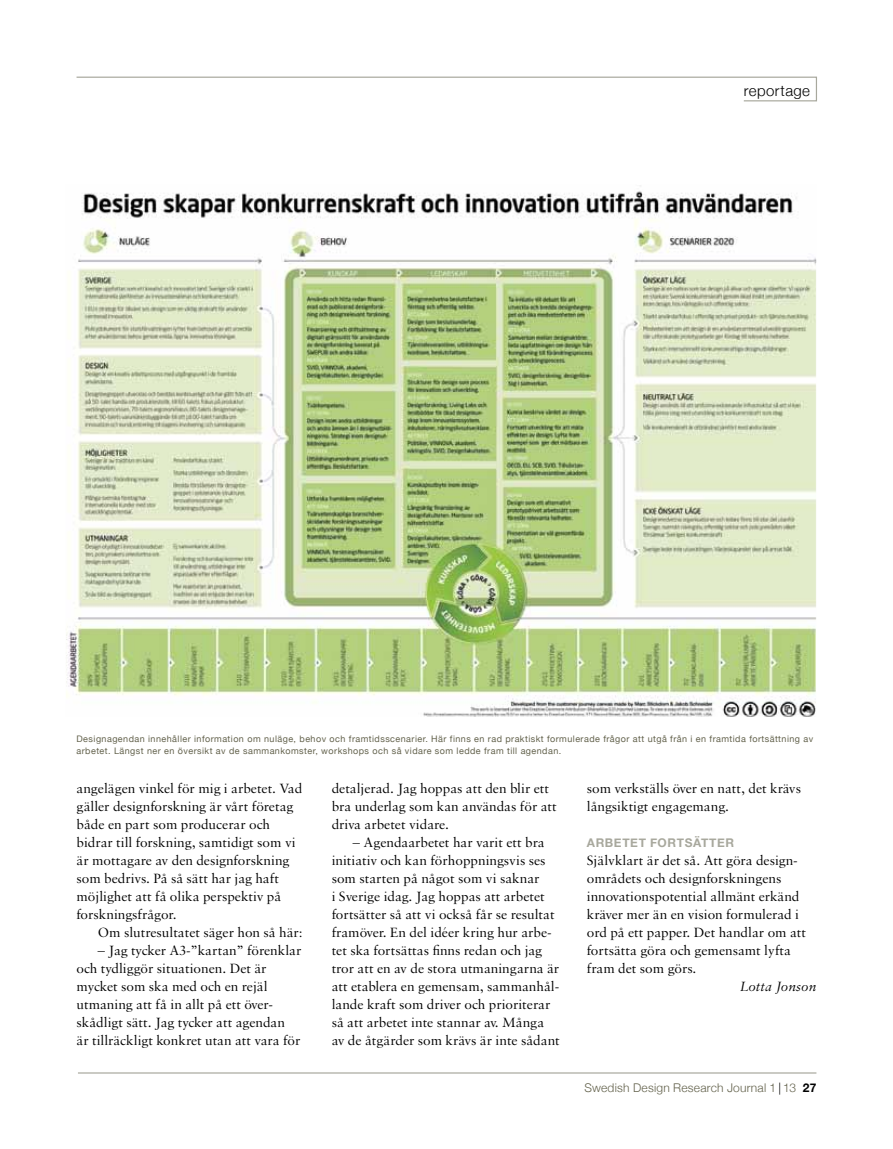
<style>
.page{position:relative;width:893px;height:1149px;background:#fff}
.page>*{position:absolute;margin:0;border:0;box-sizing:border-box;transform-origin:0 0}
.t1{font:300 15px "Helvetica Neue";letter-spacing:.03em;color:#000}
.t2{font:14.25px/18px "Sabon";color:#000}
.t3{font:italic 14.25px "Sabon";color:#000}
.t4{font:300 12px "Helvetica Neue";letter-spacing:.02em;color:#63624c}
.t5{font:700 12px "Helvetica Neue";letter-spacing:.05em;color:#a8a89d}
.t6{font:9px/12px "Helvetica Neue";letter-spacing:.05em;color:#63624c}
.s1{color:#000}
.s2{font-weight:700;color:#000}
</style>
<div class="page">
<hr style="left:78px;top:1071px;width:738px;height:2px;background:#a8a89d">
<svg style="left:76px;top:76px;width:741px;height:26px"></svg>
<img style="left:68px;top:185px;width:746px;height:529px">
<p class="t1" style="left:744px;top:79px;width:68px">reportage</p>
<p class="t6" style="left:77px;top:732px;width:738px">Designagendan innehåller information om nuläge, behov och framtidsscenarier. Här finns en rad praktiskt formulerade frågor att utgå från i en framtida fortsättning av arbetet. Längst ner en översikt av de sammankomster, workshops och så vidare som ledde fram till agendan.</p>
<p class="t2" style="left:77px;top:778px;width:227px">angelägen vinkel för mig i arbetet. Vad gäller designforskning är vårt företag både en part som producerar och bidrar till forskning, samtidigt som vi är mottagare av den designforskning som bedrivs. På så sätt har jag haft möjlighet att få olika perspektiv på forskningsfrågor.</p>
<p class="t2" style="left:98px;top:922px;width:206px">Om slutresultatet säger hon så här:</p>
<p class="t2" style="left:77px;top:940px;width:226px;text-indent:21px">– Jag tycker A3-”kartan” förenklar och tydliggör situationen. Det är mycket som ska med och en rejäl utmaning att få in allt på ett över&shy;skådligt sätt. Jag tycker att agendan<br>är tillräckligt konkret utan att vara för</p>
<p class="t2" style="left:332px;top:778px;width:227px">detaljerad. Jag hoppas att den blir ett bra underlag som kan användas för att driva arbetet vidare.</p>
<p class="t2" style="left:332px;top:832px;width:230px;text-indent:21px">– Agendaarbetet har varit ett bra initiativ och kan förhoppningsvis ses som starten på något som vi saknar<br>i Sverige idag. Jag hoppas att arbetet fortsätter så att vi också får se resultat framöver. En del idéer kring hur arbe&shy;tet ska fortsättas finns redan och jag tror att en av de stora utmaningarna är att etablera en gemensam, sammanhål&shy;lande kraft som driver och prioriterar så att arbetet inte stannar av. Många av de åtgärder som krävs är inte sådant</p>
<p class="t2" style="left:587px;top:778px;width:216px">som verkställs över en natt, det krävs långsiktigt engagemang.</p>
<p class="t5" style="left:587px;top:831px;width:149px">ARBETET FORTSÄTTER</p>
<p class="t2" style="left:587px;top:850px;width:221px">Självklart är det så. Att göra design&shy;områdets och designforskningens innovationspotential allmänt erkänd kräver mer än en vision formulerad i ord på ett papper. Det handlar om att fortsätta göra och gemensamt lyfta fram det som görs.</p>
<p class="t3" style="left:740px;top:977px;width:78px">Lotta Jonson</p>
<p class="t4" style="left:584px;top:1077px;width:234px">Swedish Design Research Journal 1 <span class="s1">|</span> 13 <span class="s2">27</span></p>
</div>
